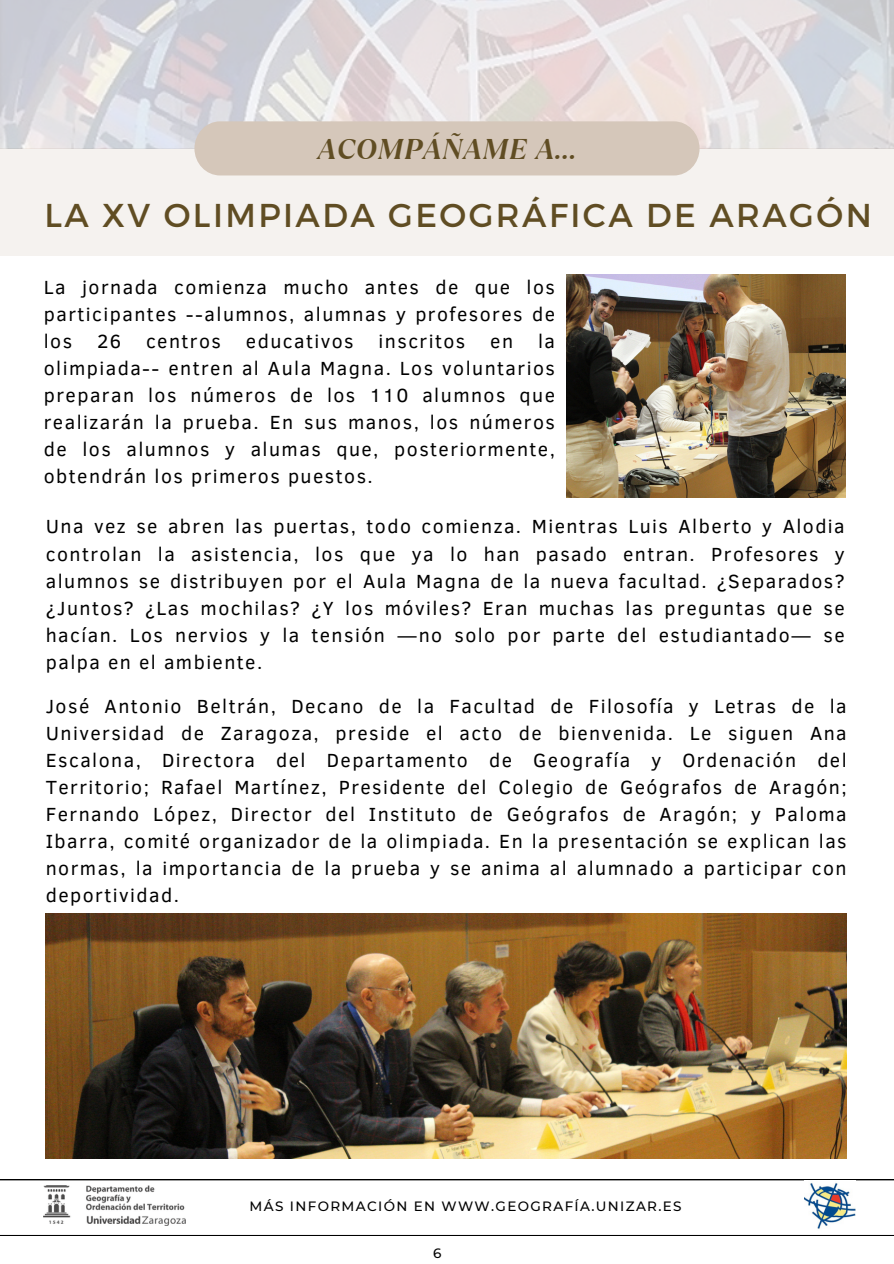
<style>
.page{position:relative;width:894px;height:1264px;background:#fff}
.page>*{position:absolute;margin:0;border:0;box-sizing:border-box;transform-origin:0 0}
.t1{font:33px "Montserrat";letter-spacing:.075em;color:#604d23}
.t2{font:italic 700 28.5px "TT Ramillas";letter-spacing:.025em;color:#604d23}
.t3{font:19.5px/27px "Clear Sans";letter-spacing:.075em;color:#000;text-align:justify}
.t4{font:500 13.5px "Montserrat";letter-spacing:.1em;color:#000}
</style>
<div class="page">
<div style="left:0;top:148px;width:893px;height:108px;background:#f5f2ef"></div>
<img style="left:0;top:0;width:893px;height:148px">
<div style="left:194px;top:121px;width:505px;height:54px;background:#d5c7ba;border-radius:26px"></div>
<svg style="left:0;top:1179px;width:893px;height:56px"></svg>
<img style="left:804px;top:1180px;width:51px;height:51px">
<img style="left:44px;top:1185px;width:142px;height:40px">
<img style="left:566px;top:274px;width:279px;height:223px">
<img style="left:46px;top:913px;width:800px;height:245px">
<p class="t2" style="left:317px;top:129px;width:260px">ACOMPÁÑAME A...</p>
<h3 class="t1" style="left:44px;top:194px;width:828px">LA XV OLIMPIADA GEOGRÁFICA DE ARAGÓN</h3>
<p class="t3" style="left:44px;top:272px;width:512px">La jornada comienza mucho antes de que los participantes --alumnos, alumnas y profesores de los</p>
<p class="t3" style="left:44px;top:326px;width:512px;text-indent:494px">la olimpiada-- entren al Aula Magna. Los voluntarios preparan los números de los 110 alumnos que realizarán la prueba. En sus manos, los números de los alumnos y alumas que, posteriormente, obtendrán los primeros puestos.</p>
<p class="t3" style="left:97px;top:326px;width:26px">26</p>
<p class="t3" style="left:146px;top:326px;width:76px">centros</p>
<p class="t3" style="left:246px;top:326px;width:109px">educativos</p>
<p class="t3" style="left:378px;top:326px;width:88px">inscritos</p>
<p class="t3" style="left:490px;top:326px;width:24px">en</p>
<h2 class="t3" style="left:46px;top:512px;width:800px">Una vez se abren las puertas, todo comienza. Mientras Luis Alberto y Alodia controlan la asistencia, los que ya lo han pasado entran. Profesores y alumnos se distribuyen por el Aula Magna de la nueva facultad. ¿Separados? ¿Juntos? ¿Las mochilas? ¿Y los móviles? Eran muchas las preguntas que se hacían. Los nervios y la tensión ―no solo por parte del estudiantado― se palpa en el ambiente.</h2>
<h3 class="t3" style="left:46px;top:692px;width:802px">José Antonio Beltrán, Decano de la Facultad de Filosofía y Letras de la Universidad de Zaragoza, preside el acto de bienvenida. Le siguen Ana Escalona, Directora del Departamento de Geografía y Ordenación del Territorio; Rafael Martínez, Presidente del Colegio de Geógrafos de Aragón; Fernando López, Director del Instituto de Geógrafos de Aragón; y Paloma Ibarra, comité organizador de la olimpiada. En la presentación se explican las normas, la importancia de la prueba y se anima al alumnado a participar con deportividad.</h3>
<h3 class="t4" style="left:249px;top:1197px;width:433px">MÁS INFORMACIÓN EN WWW.GEOGRAFÍA.UNIZAR.ES</h3>
<h1 class="t4" style="left:433px;top:1244px;width:10px">6</h1>
</div>
